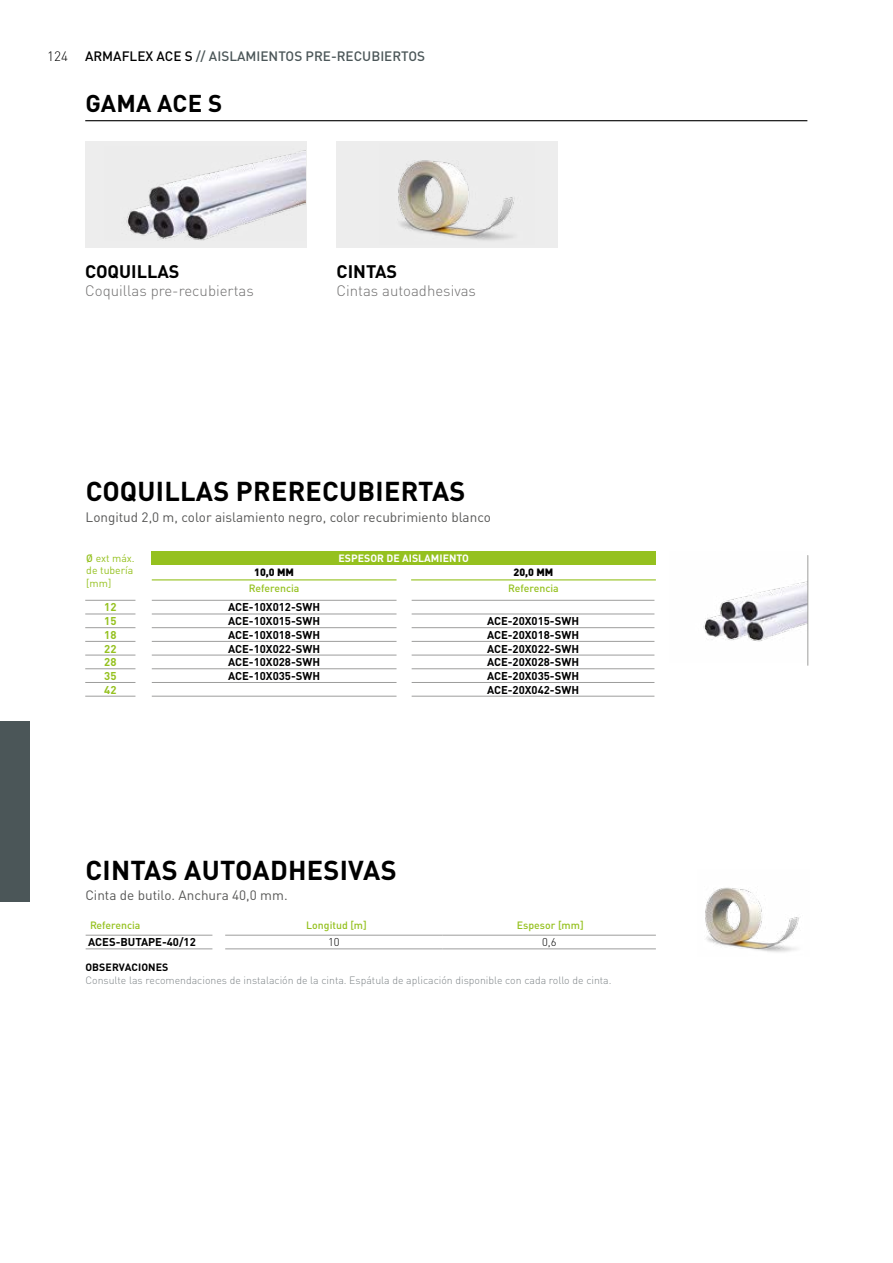
<style>
.page{position:relative;width:893px;height:1263px;background:#fff}
.page>*{position:absolute;margin:0;border:0;box-sizing:border-box;transform-origin:0 0}
.t1{font:700 27px "DIN Pro";letter-spacing:.01em;color:#000}
.t2{font:700 24px "DIN Pro";letter-spacing:.01em;color:#000}
.t3{font:700 18px "DIN Pro";color:#000}
.t4{font:300 15px "DIN Pro";color:#706f6f}
.t5{font:13.5px "DIN Pro";color:#575756}
.t6{font:500 13.5px "DIN Pro";color:#4b5658}
.t7{font:300 13.5px "DIN Pro";color:#000}
.t8{font:700 11.25px/13.6px "DIN Pro";color:#000;text-align:justify}
.t9{font:700 11.25px/13.6px "DIN Pro";color:#95c11f;text-align:justify}
.t10{font:300 11.25px "DIN Pro";color:#000}
.t11{font:300 10.5px "DIN Pro";color:#7d8386}
.t12{font:500 10.5px "DIN Pro";color:#95c11f}
.t13{font:10.5px/12.6px "DIN Pro";color:#95c11f;text-align:justify}
.t14{font:700 10.5px "DIN Pro";color:#fff}
.t15{font:700 10.5px "DIN Pro";letter-spacing:.01em;color:#000}
.t16{font:900 10.5px "DIN Pro";color:#000}
.s1{color:#000}
.s2{font-weight:500}
</style>
<div class="page">
<div style="left:0;top:722px;width:30px;height:180px;background:#4b5658"></div>
<hr style="left:85px;top:120px;width:722px;height:1px;background:#000">
<div style="left:85px;top:141px;width:221px;height:106px;background:#ededed"></div>
<div style="left:337px;top:141px;width:221px;height:106px;background:#ededed"></div>
<img style="left:126px;top:150px;width:180px;height:91px">
<img style="left:398px;top:160px;width:117px;height:80px">
<img style="left:703px;top:581px;width:104px;height:61px">
<hr style="left:807px;top:555px;width:1px;height:110px;background:#9d9d9c">
<hr style="left:85px;top:600px;width:50px;height:1px;background:#9d9d9c">
<hr style="left:85px;top:614px;width:50px;height:1px;background:#9d9d9c">
<hr style="left:85px;top:627px;width:50px;height:1px;background:#9d9d9c">
<hr style="left:85px;top:641px;width:50px;height:1px;background:#9d9d9c">
<hr style="left:85px;top:655px;width:50px;height:1px;background:#9d9d9c">
<hr style="left:85px;top:668px;width:50px;height:1px;background:#9d9d9c">
<hr style="left:85px;top:682px;width:50px;height:1px;background:#9d9d9c">
<hr style="left:85px;top:696px;width:50px;height:1px;background:#9d9d9c">
<hr style="left:152px;top:600px;width:245px;height:1px;background:#9d9d9c">
<hr style="left:152px;top:614px;width:245px;height:1px;background:#9d9d9c">
<hr style="left:152px;top:627px;width:245px;height:1px;background:#9d9d9c">
<hr style="left:152px;top:641px;width:245px;height:1px;background:#9d9d9c">
<hr style="left:152px;top:655px;width:245px;height:1px;background:#9d9d9c">
<hr style="left:152px;top:668px;width:245px;height:1px;background:#9d9d9c">
<hr style="left:152px;top:682px;width:245px;height:1px;background:#9d9d9c">
<hr style="left:152px;top:696px;width:245px;height:1px;background:#9d9d9c">
<hr style="left:412px;top:600px;width:242px;height:1px;background:#9d9d9c">
<hr style="left:412px;top:614px;width:242px;height:1px;background:#9d9d9c">
<hr style="left:412px;top:627px;width:242px;height:1px;background:#9d9d9c">
<hr style="left:412px;top:641px;width:242px;height:1px;background:#9d9d9c">
<hr style="left:412px;top:655px;width:242px;height:1px;background:#9d9d9c">
<hr style="left:412px;top:668px;width:242px;height:1px;background:#9d9d9c">
<hr style="left:412px;top:682px;width:242px;height:1px;background:#9d9d9c">
<hr style="left:412px;top:696px;width:242px;height:1px;background:#9d9d9c">
<img style="left:705px;top:887px;width:94px;height:65px">
<hr style="left:86px;top:935px;width:126px;height:1px;background:#9d9d9c">
<hr style="left:86px;top:949px;width:126px;height:1px;background:#9d9d9c">
<hr style="left:225px;top:935px;width:218px;height:1px;background:#9d9d9c">
<hr style="left:443px;top:935px;width:213px;height:1px;background:#9d9d9c">
<hr style="left:225px;top:949px;width:218px;height:1px;background:#9d9d9c">
<hr style="left:443px;top:949px;width:213px;height:1px;background:#9d9d9c">
<div style="left:152px;top:551px;width:504px;height:14px;background:#95c11f"></div>
<hr style="left:152px;top:579px;width:245px;height:1px;background:#95c11f">
<hr style="left:411px;top:579px;width:245px;height:1px;background:#95c11f">
<p class="t7" style="left:47px;top:45px;width:22px">124</p>
<p class="t6" style="left:85px;top:45px;width:341px"><span class="s1">ARMAFLEX ACE S</span> // AISLAMIENTOS PRE-RECUBIERTOS</p>
<h2 class="t2" style="left:85px;top:83px;width:138px">GAMA ACE S</h2>
<h3 class="t3" style="left:85px;top:257px;width:96px">COQUILLAS</h3>
<h3 class="t4" style="left:85px;top:279px;width:170px">Coquillas pre-recubiertas</h3>
<h3 class="t3" style="left:337px;top:257px;width:62px">CINTAS</h3>
<h3 class="t4" style="left:337px;top:279px;width:141px">Cintas autoadhesivas</h3>
<h1 class="t1" style="left:86px;top:469px;width:381px">COQUILLAS PRERECUBIERTAS</h1>
<p class="t5" style="left:86px;top:506px;width:407px">Longitud 2,0 m, color aislamiento negro, color recubrimiento blanco</p>
<p class="t14" style="left:339px;top:549px;width:132px">ESPESOR DE AISLAMIENTO</p>
<p class="t12" style="left:249px;top:580px;width:52px">Referencia</p>
<p class="t12" style="left:508px;top:580px;width:52px">Referencia</p>
<p class="t13" style="left:86px;top:551px;width:50px"><span class="s2">Ø</span> ext máx. de tubería [mm]</p>
<p class="t16" style="left:254px;top:563px;width:41px">10,0 MM</p>
<p class="t16" style="left:514px;top:563px;width:41px">20,0 MM</p>
<p class="t9" style="left:104px;top:599px;width:14px">12<br>15<br>18<br>22<br>28<br>35<br>42</p>
<p class="t8" style="left:228px;top:599px;width:94px">ACE-10X012-SWH ACE-10X015-SWH ACE-10X018-SWH ACE-10X022-SWH ACE-10X028-SWH ACE-10X035-SWH</p>
<h1 class="t1" style="left:86px;top:847px;width:313px">CINTAS AUTOADHESIVAS</h1>
<p class="t5" style="left:85px;top:885px;width:204px">Cinta de butilo. Anchura 40,0 mm.</p>
<p class="t8" style="left:487px;top:613px;width:94px">ACE-20X015-SWH ACE-20X018-SWH ACE-20X022-SWH ACE-20X028-SWH ACE-20X035-SWH ACE-20X042-SWH</p>
<p class="t12" style="left:90px;top:916px;width:52px">Referencia</p>
<p class="t12" style="left:306px;top:916px;width:62px">Longitud [m]</p>
<p class="t12" style="left:517px;top:916px;width:68px">Espesor [mm]</p>
<p class="t8" style="left:88px;top:934px;width:109px">ACES-BUTAPE-40/12</p>
<p class="t10" style="left:328px;top:933px;width:13px">10</p>
<p class="t10" style="left:542px;top:933px;width:16px">0,6</p>
<p class="t15" style="left:85px;top:958px;width:85px">OBSERVACIONES</p>
<p class="t11" style="left:85px;top:972px;width:528px">Consulte las recomendaciones de instalación de la cinta. Espátula de aplicación disponible con cada rollo de cinta.</p>
</div>
